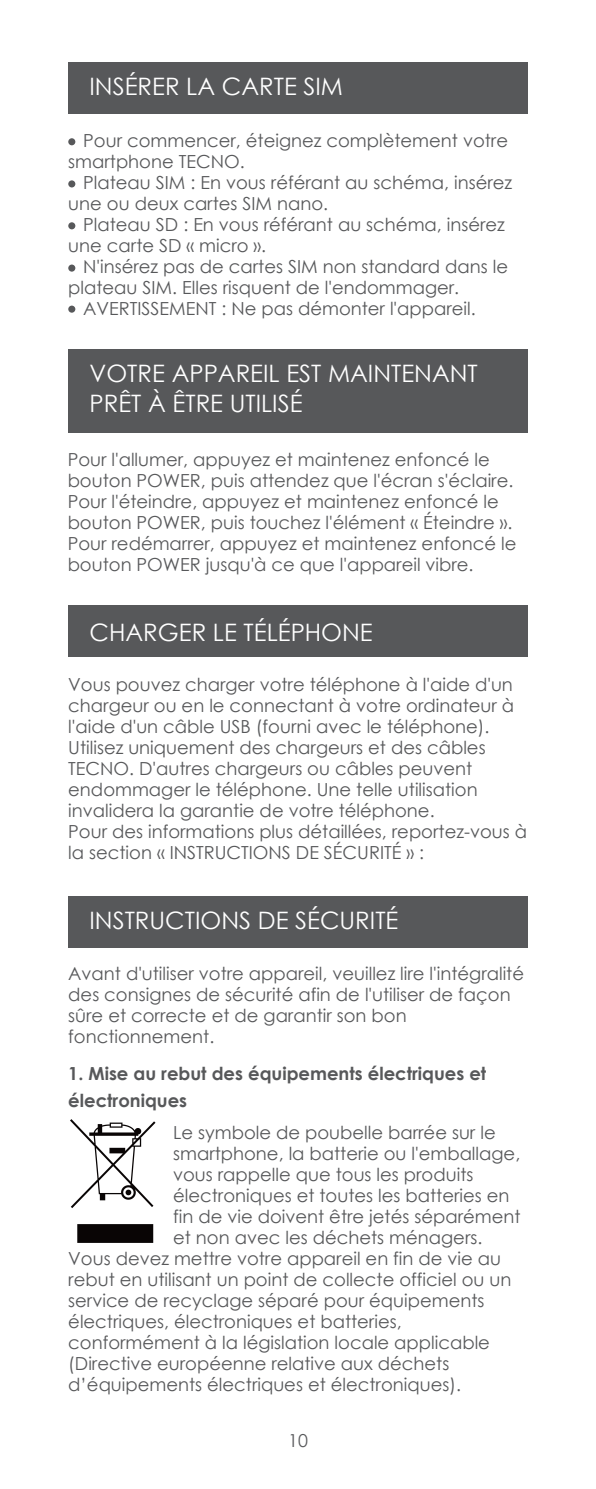
<style>
.page{position:relative;width:596px;height:1489px;background:#fff}
.page>*{position:absolute;margin:0;border:0;box-sizing:border-box;transform-origin:0 0}
.t1{font:24px/30px "Century Gothic";color:#fff}
.t2{font:18px/21px "Century Gothic";color:#57585a}
.t3{font:700 18px/27px "Century Gothic";color:#57585a}
</style>
<div class="page">
<div style="left:68px;top:349px;width:459px;height:83px;background:#57585a"></div>
<div style="left:68px;top:63px;width:459px;height:51px;background:#57585a"></div>
<div style="left:68px;top:138px;width:7px;height:7px;background:#57585a;border-radius:50%"></div>
<div style="left:68px;top:180px;width:7px;height:7px;background:#57585a;border-radius:50%"></div>
<div style="left:68px;top:222px;width:7px;height:7px;background:#57585a;border-radius:50%"></div>
<div style="left:68px;top:264px;width:7px;height:7px;background:#57585a;border-radius:50%"></div>
<div style="left:68px;top:305px;width:7px;height:8px;background:#57585a;border-radius:50%"></div>
<div style="left:68px;top:605px;width:459px;height:51px;background:#57585a"></div>
<div style="left:68px;top:896px;width:459px;height:51px;background:#57585a"></div>
<img style="left:70px;top:1119px;width:86px;height:124px">
<h1 class="t1" style="left:89px;top:71px;width:255px">INSÉRER LA CARTE SIM</h1>
<p class="t2" style="left:68px;top:130px;width:441px;text-indent:15px">Pour commencer, éteignez complètement votre smartphone TECNO.</p>
<p class="t2" style="left:68px;top:172px;width:445px;text-indent:15px">Plateau SIM : En vous référant au schéma, insérez une ou deux cartes SIM nano.</p>
<p class="t2" style="left:68px;top:214px;width:438px;text-indent:15px">Plateau SD : En vous référant au schéma, insérez une carte SD « micro ».</p>
<p class="t2" style="left:83px;top:256px;width:426px">N'insérez pas de cartes SIM non standard dans le</p>
<p class="t2" style="left:68px;top:277px;width:392px">plateau SIM. Elles risquent de l'endommager.</p>
<p class="t2" style="left:83px;top:298px;width:394px">AVERTISSEMENT : Ne pas démonter l'appareil.</p>
<h1 class="t1" style="left:89px;top:358px;width:389px">VOTRE APPAREIL EST MAINTENANT<br>PRÊT À ÊTRE UTILISÉ</h1>
<p class="t2" style="left:68px;top:448px;width:450px">Pour l'allumer, appuyez et maintenez enfoncé le bouton POWER, puis attendez que l'écran s'éclaire.<br>Pour l'éteindre, appuyez et maintenez enfoncé le bouton POWER, puis touchez l'élément « Éteindre ».<br>Pour redémarrer, appuyez et maintenez enfoncé le bouton POWER jusqu'à ce que l'appareil vibre.</p>
<h1 class="t1" style="left:89px;top:617px;width:284px">CHARGER LE TÉLÉPHONE</h1>
<p class="t2" style="left:68px;top:673px;width:460px">Vous pouvez charger votre téléphone à l'aide d'un chargeur ou en le connectant à votre ordinateur à l'aide d'un câble USB (fourni avec le téléphone).<br>Utilisez uniquement des chargeurs et des câbles TECNO. D'autres chargeurs ou câbles peuvent endommager le téléphone. Une telle utilisation invalidera la garantie de votre téléphone.<br>Pour des informations plus détaillées, reportez-vous à la section « INSTRUCTIONS DE SÉCURITÉ » :</p>
<h1 class="t1" style="left:89px;top:904px;width:310px">INSTRUCTIONS DE SÉCURITÉ</h1>
<p class="t2" style="left:68px;top:963px;width:457px">Avant d'utiliser votre appareil, veuillez lire l'intégralité des consignes de sécurité afin de l'utiliser de façon sûre et correcte et de garantir son bon fonctionnement.</p>
<p class="t3" style="left:68px;top:1058px;width:419px">1. Mise au rebut des équipements électriques et électroniques</p>
<p class="t2" style="left:173px;top:1121px;width:324px">Le symbole de poubelle barrée sur le</p>
<p class="t2" style="left:173px;top:1142px;width:348px">smartphone, la batterie ou l'emballage,</p>
<p class="t2" style="left:173px;top:1163px;width:301px">vous rappelle que tous les produits</p>
<p class="t2" style="left:173px;top:1184px;width:337px">électroniques et toutes les batteries en</p>
<p class="t2" style="left:173px;top:1205px;width:349px">fin de vie doivent être jetés séparément</p>
<p class="t2" style="left:173px;top:1226px;width:310px">et non avec les déchets ménagers.</p>
<p class="t2" style="left:68px;top:1247px;width:434px">Vous devez mettre votre appareil en fin de vie au</p>
<p class="t2" style="left:68px;top:1268px;width:444px">rebut en utilisant un point de collecte officiel ou un</p>
<p class="t2" style="left:68px;top:1289px;width:417px">service de recyclage séparé pour équipements</p>
<p class="t2" style="left:68px;top:1310px;width:335px">électriques, électroniques et batteries,</p>
<p class="t2" style="left:68px;top:1331px;width:423px">conformément à la législation locale applicable</p>
<p class="t2" style="left:68px;top:1352px;width:382px">(Directive européenne relative aux déchets</p>
<p class="t2" style="left:68px;top:1373px;width:394px">d’équipements électriques et électroniques).</p>
<p class="t2" style="left:288px;top:1429px;width:21px">10</p>
</div>
